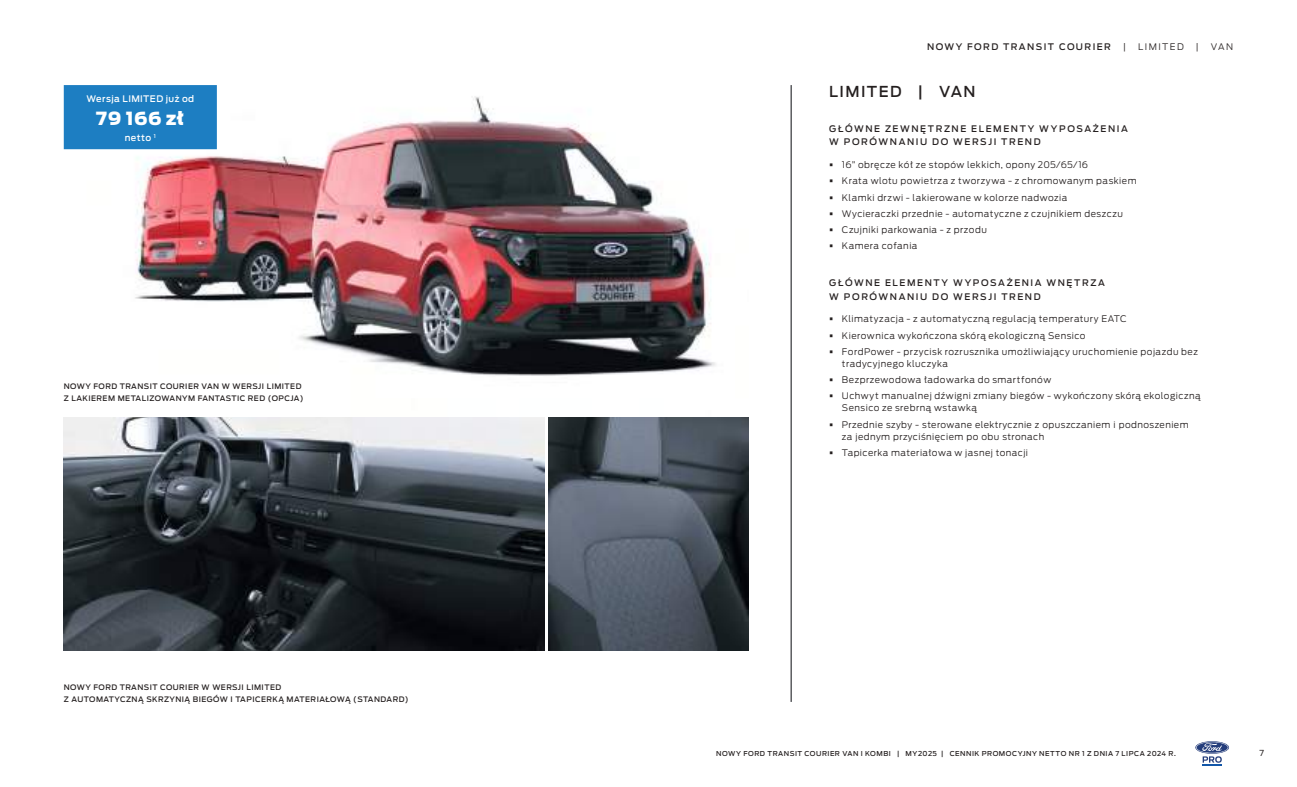
<style>
.page{position:relative;width:1297px;height:787px;background:#fff}
.page>*{position:absolute;margin:0;border:0;box-sizing:border-box;transform-origin:0 0}
.t1{font:900 18px "Ford Antenna";letter-spacing:.025em;color:#fff}
.t2{font:500 15px "Ford Antenna";letter-spacing:.09em;color:#241f1f}
.t3{font:300 9px/12px "Ford Antenna";letter-spacing:.05em;color:#241f1f}
.t4{font:500 9px/13.5px "Ford Antenna";letter-spacing:.175em;color:#241f1f}
.t5{font:500 9px "Ford Antenna";letter-spacing:.045em;color:#fff}
.t6{font:300 9px "Ford Antenna";letter-spacing:.16em;color:#241f1f}
.t7{font:8.25px "Ford Antenna";color:#241f1f}
.t8{font:500 7.5px/12px "Ford Antenna";letter-spacing:.06em;color:#241f1f}
.t9{font:500 6.75px "Ford Antenna";letter-spacing:.075em;color:#241f1f}
.s1{font-weight:900;font-size:10.5px}
</style>
<div class="page">
<svg style="left:1196px;top:741px;width:32px;height:24px"></svg>
<hr style="left:791px;top:85px;width:1px;height:617px;background:#0a0b10">
<img style="left:64px;top:417px;width:480px;height:234px">
<img style="left:549px;top:417px;width:199px;height:234px">
<img style="left:64px;top:96px;width:652px;height:280px">
<div style="left:64px;top:85px;width:153px;height:64px;background:#1d7ec2"></div>
<p class="t5" style="left:86px;top:91px;width:109px">Wersja LIMITED już od</p>
<h1 class="t1" style="left:96px;top:102px;width:90px">79 166 zł</h1>
<p class="t5" style="left:125px;top:130px;width:33px">netto <sup>1</sup></p>
<p class="t8" style="left:64px;top:379px;width:241px">NOWY FORD TRANSIT COURIER VAN W WERSJI LIMITED<br>Z LAKIEREM METALIZOWANYM FANTASTIC RED (OPCJA)</p>
<p class="t8" style="left:64px;top:680px;width:346px">NOWY FORD TRANSIT COURIER W WERSJI LIMITED<br>Z AUTOMATYCZNĄ SKRZYNIĄ BIEGÓW I TAPICERKĄ MATERIAŁOWĄ (STANDARD)</p>
<p class="t4" style="left:927px;top:39px;width:185px">NOWY FORD TRANSIT COURIER</p>
<p class="t3" style="left:1123px;top:39px;width:4px">|</p>
<p class="t6" style="left:1138px;top:39px;width:47px">LIMITED</p>
<p class="t3" style="left:1196px;top:39px;width:4px">|</p>
<p class="t3" style="left:1211px;top:39px;width:24px">VAN</p>
<h2 class="t2" style="left:829px;top:78px;width:148px">LIMITED | VAN</h2>
<p class="t4" style="left:829px;top:121px;width:300px">GŁÓWNE ZEWNĘTRZNE ELEMENTY WYPOSAŻENIA<br>W PORÓWNANIU DO WERSJI TREND</p>
<p class="t3" style="left:829px;top:158px;width:260px"><span class="s1">•</span> 16” obręcze kół ze stopów lekkich, opony 205/65/16</p>
<p class="t3" style="left:829px;top:174px;width:309px"><span class="s1">•</span> Krata wlotu powietrza z tworzywa - z chromowanym paskiem</p>
<p class="t3" style="left:829px;top:190px;width:240px"><span class="s1">•</span> Klamki drzwi - lakierowane w kolorze nadwozia</p>
<p class="t3" style="left:829px;top:206px;width:295px"><span class="s1">•</span> Wycieraczki przednie - automatyczne z czujnikiem deszczu</p>
<p class="t3" style="left:829px;top:223px;width:159px"><span class="s1">•</span> Czujniki parkowania - z przodu</p>
<p class="t3" style="left:829px;top:239px;width:90px"><span class="s1">•</span> Kamera cofania</p>
<p class="t4" style="left:829px;top:275px;width:277px">GŁÓWNE ELEMENTY WYPOSAŻENIA WNĘTRZA<br>W PORÓWNANIU DO WERSJI TREND</p>
<p class="t3" style="left:829px;top:312px;width:299px"><span class="s1">•</span> Klimatyzacja - z automatyczną regulacją temperatury EATC</p>
<p class="t3" style="left:829px;top:328px;width:258px"><span class="s1">•</span> Kierownica wykończona skórą ekologiczną Sensico</p>
<p class="t3" style="left:842px;top:344px;width:357px;text-indent:-13px"><span class="s1">•</span> FordPower - przycisk rozrusznika umożliwiający uruchomienie pojazdu bez tradycyjnego kluczyka</p>
<p class="t3" style="left:829px;top:373px;width:224px"><span class="s1">•</span> Bezprzewodowa ładowarka do smartfonów</p>
<p class="t3" style="left:842px;top:389px;width:360px;text-indent:-13px"><span class="s1">•</span> Uchwyt manualnej dźwigni zmiany biegów - wykończony skórą ekologiczną<br>Sensico ze srebrną wstawką</p>
<p class="t3" style="left:842px;top:417px;width:348px;text-indent:-13px"><span class="s1">•</span> Przednie szyby - sterowane elektrycznie z opuszczaniem i podnoszeniem za jednym przyciśnięciem po obu stronach</p>
<p class="t3" style="left:829px;top:445px;width:200px"><span class="s1">•</span> Tapicerka materiałowa w jasnej tonacji</p>
<p class="t9" style="left:716px;top:747px;width:461px">NOWY FORD TRANSIT COURIER VAN I KOMBI | MY2025 | CENNIK PROMOCYJNY NETTO NR 1 Z DNIA 7 LIPCA 2024 R.</p>
<p class="t7" style="left:1259px;top:746px;width:6px">7</p>
</div>
